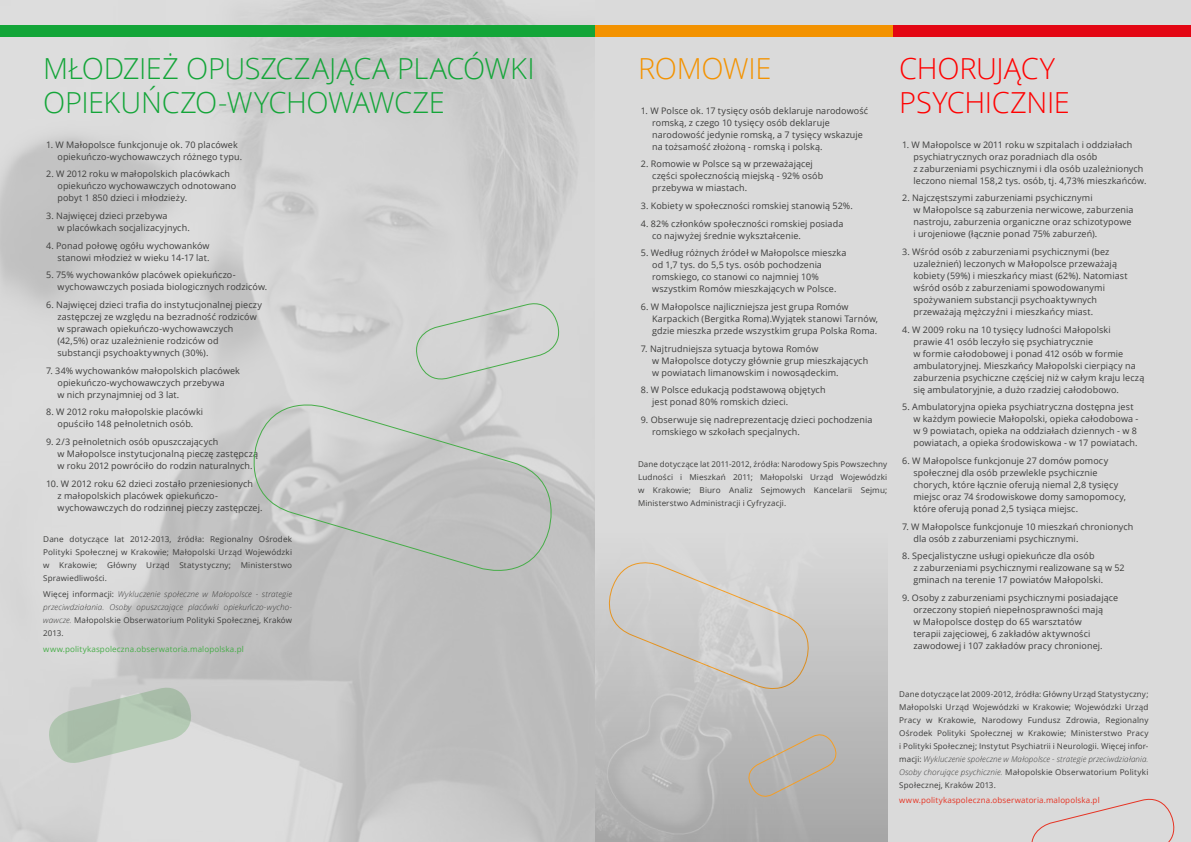
<style>
.page{position:relative;width:1191px;height:842px;background:#fff}
.page>*{position:absolute;margin:0;border:0;box-sizing:border-box;transform-origin:0 0}
.t1{font:300 29px/34px "Open Sans";letter-spacing:-.015em;color:#13a538}
.t2{font:300 29px/34px "Open Sans";letter-spacing:-.01em;color:#f00}
.t3{font:300 29px "Open Sans";letter-spacing:-.01em;color:#f39200}
.t4{font:9px/12px "Open Sans";letter-spacing:.01em;color:#3c3c3b}
.t5{font:8px/13px "Open Sans";letter-spacing:.015em;color:#3c3c3b;text-align:justify}
.t6{font:italic 300 8px/13px "Open Sans";letter-spacing:.01em;color:#3c3c3b;text-align:justify}
.t7{font:8px "Open Sans";letter-spacing:.015em;color:#e63323}
.t8{font:8px "Open Sans";letter-spacing:.015em;color:#46ad48}
.s1{font-weight:400;font-style:normal}
.s2{font-weight:300;font-style:italic}
</style>
<div class="page">
<img style="left:0;top:0;width:595px;height:842px">
<div style="left:595px;top:0;width:596px;height:842px;background:#dadada"></div>
<div style="left:0;top:26px;width:595px;height:11px;background:#13a538"></div>
<div style="left:595px;top:26px;width:298px;height:11px;background:#f39200"></div>
<div style="left:893px;top:26px;width:298px;height:11px;background:#e30613"></div>
<svg style="left:411px;top:299px;width:153px;height:85px;background:#cfd1cf"></svg>
<svg style="left:1031px;top:798px;width:144px;height:44px"></svg>
<svg style="left:44px;top:683px;width:152px;height:85px;background:#c0cbc0"></svg>
<svg style="left:241px;top:392px;width:323px;height:192px;background:#c4c5c4"></svg>
<img style="left:595px;top:562px;width:292px;height:280px">
<svg style="left:744px;top:730px;width:97px;height:71px;background:#b5b2ae"></svg>
<h1 class="t1" style="left:43px;top:51px;width:493px">MŁODZIEŻ OPUSZCZAJĄCA PLACÓWKI<br>OPIEKUŃCZO-WYCHOWAWCZE</h1>
<p class="t4" style="left:57px;top:138px;width:186px;text-indent:-11px">1. W Małopolsce funkcjonuje ok. 70 placówek opiekuńczo-wychowawczych różnego typu.</p>
<p class="t4" style="left:57px;top:168px;width:180px;text-indent:-11px">2. W 2012 roku w małopolskich placówkach opiekuńczo wychowawczych odnotowano pobyt 1 850 dzieci i młodzieży.</p>
<p class="t4" style="left:57px;top:209px;width:134px;text-indent:-11px">3. Najwięcej dzieci przebywa<br>w placówkach socjalizacyjnych.</p>
<p class="t4" style="left:46px;top:239px;width:165px;text-align:right">4. Ponad połowę ogółu wychowanków stanowi młodzież w wieku 14-17 lat.</p>
<p class="t4" style="left:57px;top:269px;width:211px;text-indent:-11px">5. 75% wychowanków placówek opiekuńczo&shy;wychowawczych posiada biologicznych rodziców.</p>
<p class="t4" style="left:57px;top:298px;width:206px;text-indent:-11px">6. Najwięcej dzieci trafia do instytucjonalnej pieczy zastępczej ze względu na bezradność rodziców w sprawach opiekuńczo-wychowawczych (42,5%) oraz uzależnienie rodziców od substancji psychoaktywnych (30%).</p>
<p class="t4" style="left:57px;top:364px;width:184px;text-indent:-11px">7. 34% wychowanków małopolskich placówek opiekuńczo-wychowawczych przebywa<br>w nich przynajmniej od 3 lat.</p>
<p class="t4" style="left:46px;top:406px;width:159px;text-align:center">8. W 2012 roku małopolskie placówki opuściło 148 pełnoletnich osób.</p>
<p class="t4" style="left:57px;top:435px;width:202px;text-indent:-11px">9. 2/3 pełnoletnich osób opuszczających<br>w Małopolsce instytucjonalną pieczę zastępczą w roku 2012 powróciło do rodzin naturalnych.</p>
<p class="t4" style="left:57px;top:477px;width:206px;text-indent:-11px">10. W 2012 roku 62 dzieci zostało przeniesionych<br>z małopolskich placówek opiekuńczo&shy;wychowawczych do rodzinnej pieczy zastępczej.</p>
<p class="t5" style="left:43px;top:533px;width:250px">Dane dotyczące lat 2012-2013, źródła: Regionalny Ośrodek Polityki Społecznej w Krakowie; Małopolski Urząd Wojewódzki w Krakowie; Główny Urząd Statystyczny; Ministerstwo Sprawiedliwości.</p>
<p class="t6" style="left:43px;top:587px;width:250px"><span class="s1">Więcej informacji:</span> Wykluczenie społeczne w Małopolsce - strategie przeciwdziałania. Osoby opuszczające placówki opiekuńczo-wycho&shy;wawcze. <span class="s1">Małopolskie Obserwatorium Polityki Społecznej, Kraków 2013.</span></p>
<p class="t8" style="left:43px;top:644px;width:202px">www.politykaspoleczna.obserwatoria.malopolska.pl</p>
<h1 class="t3" style="left:638px;top:48px;width:135px">ROMOWIE</h1>
<p class="t4" style="left:652px;top:104px;width:217px;text-indent:-11px">1. W Polsce ok. 17 tysięcy osób deklaruje narodowość romską, z czego 10 tysięcy osób deklaruje narodowość jedynie romską, a 7 tysięcy wskazuje na tożsamość złożoną - romską i polską.</p>
<p class="t4" style="left:652px;top:158px;width:172px;text-indent:-11px">2. Romowie w Polsce są w przeważającej części społecznością miejską - 92% osób przebywa w miastach.</p>
<p class="t4" style="left:641px;top:199px;width:214px">3. Kobiety w społeczności romskiej stanowią 52%.</p>
<p class="t4" style="left:652px;top:217px;width:193px;text-indent:-11px">4. 82% członków społeczności romskiej posiada co najwyżej średnie wykształcenie.</p>
<p class="t4" style="left:652px;top:247px;width:196px;text-indent:-11px">5. Według różnych źródeł w Małopolsce mieszka od 1,7 tys. do 5,5 tys. osób pochodzenia romskiego, co stanowi co najmniej 10% wszystkim Romów mieszkających w Polsce.</p>
<p class="t4" style="left:652px;top:300px;width:227px;text-indent:-11px">6. W Małopolsce najliczniejsza jest grupa Romów<br>Karpackich (Bergitka Roma).Wyjątek stanowi Tarnów, gdzie mieszka przede wszystkim grupa Polska Roma.</p>
<p class="t4" style="left:652px;top:342px;width:217px;text-indent:-11px">7. Najtrudniejsza sytuacja bytowa Romów<br>w Małopolsce dotyczy głównie grup mieszkających w powiatach limanowskim i nowosądeckim.</p>
<p class="t4" style="left:652px;top:384px;width:175px;text-indent:-11px">8. W Polsce edukacją podstawową objętych jest ponad 80% romskich dzieci.</p>
<p class="t4" style="left:652px;top:413px;width:222px;text-indent:-11px">9. Obserwuje się nadreprezentację dzieci pochodzenia romskiego w szkołach specjalnych.</p>
<p class="t5" style="left:638px;top:457px;width:251px">Dane dotyczące lat 2011-2012, źródła: Narodowy Spis Powszechny Ludności i Mieszkań 2011; Małopolski Urząd Wojewódzki w Krakowie; Biuro Analiz Sejmowych Kancelarii Sejmu; Ministerstwo Administracji i Cyfryzacji.</p>
<h1 class="t2" style="left:899px;top:51px;width:172px">CHORUJĄCY<br>PSYCHICZNIE</h1>
<p class="t4" style="left:913px;top:138px;width:234px;text-indent:-11px">1. W Małopolsce w 2011 roku w szpitalach i oddziałach psychiatrycznych oraz poradniach dla osób<br>z zaburzeniami psychicznymi i dla osób uzależnionych leczono niemal 158,2 tys. osób, tj. 4,73% mieszkańców.</p>
<p class="t4" style="left:913px;top:192px;width:221px;text-indent:-11px">2. Najczęstszymi zaburzeniami psychicznymi<br>w Małopolsce są zaburzenia nerwicowe, zaburzenia nastroju, zaburzenia organiczne oraz schizotypowe i urojeniowe (łącznie ponad 75% zaburzeń).</p>
<p class="t4" style="left:913px;top:245px;width:216px;text-indent:-11px">3. Wśród osób z zaburzeniami psychicznymi (bez uzależnień) leczonych w Małopolsce przeważają kobiety (59%) i mieszkańcy miast (62%). Natomiast wśród osób z zaburzeniami spowodowanymi spożywaniem substancji psychoaktywnych przeważają mężczyźni i mieszkańcy miast.</p>
<p class="t4" style="left:913px;top:323px;width:232px;text-indent:-11px">4. W 2009 roku na 10 tysięcy ludności Małopolski<br>prawie 41 osób leczyło się psychiatrycznie<br>w formie całodobowej i ponad 412 osób w formie ambulatoryjnej. Mieszkańcy Małopolski cierpiący na zaburzenia psychiczne częściej niż w całym kraju leczą się ambulatoryjnie, a dużo rzadziej całodobowo.</p>
<p class="t4" style="left:913px;top:401px;width:226px;text-indent:-11px">5. Ambulatoryjna opieka psychiatryczna dostępna jest w każdym powiecie Małopolski, opieka całodobowa - w 9 powiatach, opieka na oddziałach dziennych - w 8 powiatach, a opieka środowiskowa - w 17 powiatach.</p>
<p class="t4" style="left:913px;top:454px;width:214px;text-indent:-11px">6. W Małopolsce funkcjonuje 27 domów pomocy społecznej dla osób przewlekle psychicznie chorych, które łącznie oferują niemal 2,8 tysięcy miejsc oraz 74 środowiskowe domy samopomocy, które oferują ponad 2,5 tysiąca miejsc.</p>
<p class="t4" style="left:913px;top:520px;width:221px;text-indent:-11px">7. W Małopolsce funkcjonuje 10 mieszkań chronionych dla osób z zaburzeniami psychicznymi.</p>
<p class="t4" style="left:913px;top:550px;width:213px;text-indent:-11px">8. Specjalistyczne usługi opiekuńcze dla osób<br>z zaburzeniami psychicznymi realizowane są w 52 gminach na terenie 17 powiatów Małopolski.</p>
<p class="t4" style="left:913px;top:591px;width:206px;text-indent:-11px">9. Osoby z zaburzeniami psychicznymi posiadające orzeczony stopień niepełnosprawności mają<br>w Małopolsce dostęp do 65 warsztatów<br>terapii zajęciowej, 6 zakładów aktywności zawodowej i 107 zakładów pracy chronionej.</p>
<p class="t5" style="left:899px;top:687px;width:251px">Dane dotyczące lat 2009-2012, źródła: Główny Urząd Statystyczny; Małopolski Urząd Wojewódzki w Krakowie; Wojewódzki Urząd Pracy w Krakowie, Narodowy Fundusz Zdrowia, Regionalny Ośrodek Polityki Społecznej w Krakowie; Ministerstwo Pracy i Polityki Społecznej; Instytut Psychiatrii i Neurologii. Więcej infor&shy;macji: <span class="s2">Wykluczenie społeczne w Małopolsce - strategie przeciwdziałania.<br>Osoby chorujące psychicznie.</span> Małopolskie Obserwatorium Polityki Społecznej, Kraków 2013.</p>
<p class="t7" style="left:899px;top:795px;width:202px">www.politykaspoleczna.obserwatoria.malopolska.pl</p>
</div>
